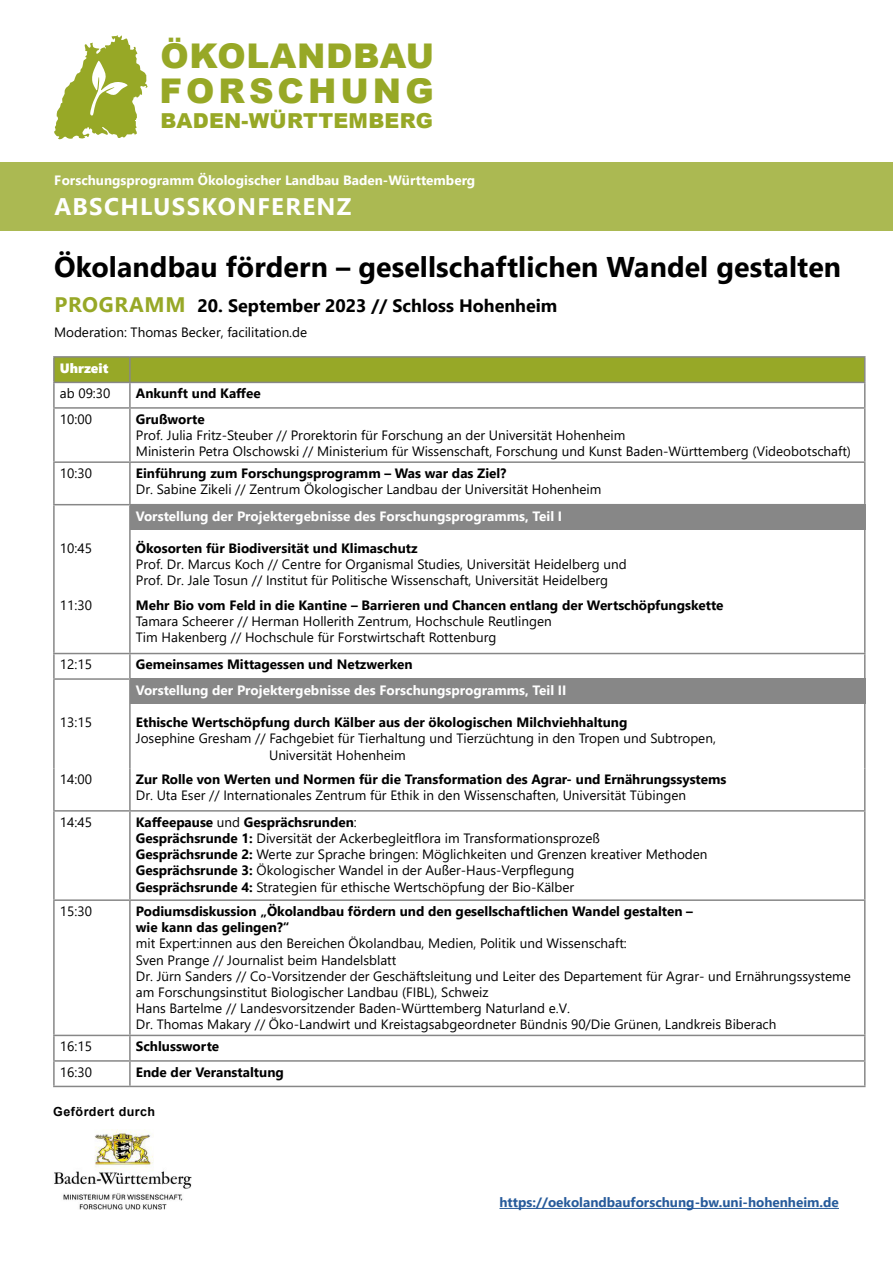
<style>
.page{position:relative;width:893px;height:1263px;background:#fff}
.page>*{position:absolute;margin:0;border:0;box-sizing:border-box;transform-origin:0 0}
.t1{font:900 34.05px "Arial";letter-spacing:.02em;color:#97a826}
.t2{font:900 34.05px "Arial";letter-spacing:.12em;color:#97a826}
.t3{font:700 28.5px "Segoe UI";letter-spacing:.005em;color:#000}
.t4{font:700 24px "Segoe UI";letter-spacing:.055em;color:#fff}
.t5{font:900 20.55px "Arial";letter-spacing:.015em;color:#97a826}
.t6{font:700 18px "Segoe UI";color:#000}
.t7{font:13.5px/16.2px "Segoe UI";color:#000}
.t8{font:700 13.5px/16.2px "Segoe UI";color:#000}
.t9{font:700 13.5px "Segoe UI";color:#fff}
.t10{font:700 13.5px "Segoe UI";color:#275b9b}
.t11{font:13.5px "Segoe UI Black";color:#fff}
.t12{font:700 12.45px "Arial";letter-spacing:.035em;color:#000}
.s1{font-size:21px;color:#97a827}
.s2{font-weight:700}
</style>
<div class="page">
<div style="left:130px;top:504px;width:735px;height:26px;background:#878787"></div>
<div style="left:130px;top:678px;width:735px;height:26px;background:#878787"></div>
<svg style="left:54px;top:35px;width:94px;height:104px"></svg>
<hr style="left:499px;top:1208px;width:340px;height:1px;background:#275b9b">
<div style="left:0;top:162px;width:893px;height:69px;background:#abb952"></div>
<img style="left:54px;top:1129px;width:138px;height:81px">
<hr style="left:53px;top:356px;width:77px;height:2px;background:#878787">
<hr style="left:53px;top:358px;width:2px;height:24px;background:#878787">
<hr style="left:130px;top:356px;width:735px;height:2px;background:#878787">
<hr style="left:53px;top:382px;width:77px;height:1px;background:#878787">
<hr style="left:53px;top:383px;width:2px;height:24px;background:#878787">
<svg style="left:54px;top:357px;width:811px;height:50px"></svg>
<hr style="left:130px;top:407px;width:735px;height:2px;background:#878787">
<hr style="left:864px;top:409px;width:1px;height:52px;background:#878787">
<hr style="left:130px;top:461px;width:735px;height:2px;background:#878787">
<hr style="left:864px;top:463px;width:1px;height:41px;background:#878787">
<hr style="left:864px;top:812px;width:1px;height:87px;background:#878787">
<hr style="left:53px;top:901px;width:2px;height:134px;background:#878787">
<hr style="left:130px;top:899px;width:735px;height:2px;background:#878787">
<hr style="left:129px;top:901px;width:2px;height:134px;background:#878787">
<hr style="left:864px;top:901px;width:1px;height:134px;background:#878787">
<hr style="left:53px;top:1035px;width:77px;height:1px;background:#878787">
<hr style="left:53px;top:1036px;width:2px;height:24px;background:#878787">
<hr style="left:130px;top:1035px;width:735px;height:1px;background:#878787">
<hr style="left:129px;top:1036px;width:2px;height:24px;background:#878787">
<hr style="left:53px;top:1060px;width:77px;height:2px;background:#878787">
<hr style="left:53px;top:1062px;width:2px;height:24px;background:#878787">
<hr style="left:130px;top:1060px;width:735px;height:2px;background:#878787">
<hr style="left:129px;top:1062px;width:2px;height:24px;background:#878787">
<svg style="left:864px;top:1036px;width:1px;height:50px"></svg>
<hr style="left:53px;top:1086px;width:77px;height:1px;background:#878787">
<hr style="left:130px;top:1086px;width:735px;height:1px;background:#878787">
<hr style="left:53px;top:407px;width:77px;height:2px;background:#878787">
<hr style="left:53px;top:409px;width:2px;height:52px;background:#878787">
<hr style="left:129px;top:409px;width:2px;height:52px;background:#878787">
<hr style="left:53px;top:461px;width:77px;height:2px;background:#878787">
<hr style="left:53px;top:463px;width:2px;height:41px;background:#878787">
<hr style="left:129px;top:463px;width:2px;height:41px;background:#878787">
<hr style="left:129px;top:505px;width:2px;height:89px;background:#878787">
<hr style="left:129px;top:594px;width:2px;height:59px;background:#878787">
<hr style="left:129px;top:654px;width:2px;height:24px;background:#878787">
<hr style="left:129px;top:680px;width:2px;height:88px;background:#878787">
<hr style="left:129px;top:768px;width:2px;height:42px;background:#878787">
<hr style="left:53px;top:812px;width:2px;height:87px;background:#878787">
<hr style="left:129px;top:812px;width:2px;height:87px;background:#878787">
<hr style="left:53px;top:899px;width:77px;height:2px;background:#878787">
<hr style="left:53px;top:504px;width:77px;height:1px;background:#878787">
<hr style="left:53px;top:505px;width:2px;height:89px;background:#878787">
<hr style="left:864px;top:505px;width:1px;height:89px;background:#878787">
<hr style="left:53px;top:594px;width:2px;height:59px;background:#878787">
<hr style="left:864px;top:594px;width:1px;height:59px;background:#878787">
<hr style="left:53px;top:653px;width:77px;height:1px;background:#878787">
<hr style="left:53px;top:654px;width:2px;height:24px;background:#878787">
<hr style="left:130px;top:653px;width:735px;height:1px;background:#878787">
<svg style="left:864px;top:654px;width:1px;height:24px"></svg>
<hr style="left:53px;top:678px;width:77px;height:2px;background:#878787">
<hr style="left:53px;top:680px;width:2px;height:88px;background:#878787">
<hr style="left:864px;top:680px;width:1px;height:88px;background:#878787">
<hr style="left:53px;top:768px;width:2px;height:42px;background:#878787">
<hr style="left:864px;top:768px;width:1px;height:42px;background:#878787">
<hr style="left:53px;top:810px;width:77px;height:2px;background:#878787">
<hr style="left:130px;top:810px;width:735px;height:2px;background:#878787">
<h1 class="t1" style="left:160px;top:31px;width:275px">ÖKOLANDBAU</h1>
<h1 class="t2" style="left:159px;top:66px;width:276px">FORSCHUNG</h1>
<h3 class="t5" style="left:160px;top:106px;width:274px">BADEN-WÜRTTEMBERG</h3>
<p class="t9" style="left:54px;top:168px;width:423px">Forschungsprogramm Ökologischer Landbau Baden-Württemberg</p>
<h3 class="t4" style="left:54px;top:184px;width:298px">ABSCHLUSSKONFERENZ</h3>
<h2 class="t3" style="left:54px;top:240px;width:789px">Ökolandbau fördern – gesellschaftlichen Wandel gestalten</h2>
<h3 class="t6" style="left:54px;top:288px;width:505px"><span class="s1">PROGRAMM</span> 20. September 2023 // Schloss Hohenheim</h3>
<p class="t7" style="left:54px;top:323px;width:255px">Moderation: Thomas Becker, facilitation.de</p>
<p class="t11" style="left:60px;top:358px;width:50px">Uhrzeit</p>
<p class="t7" style="left:60px;top:384px;width:52px">ab 09:30</p>
<p class="t8" style="left:136px;top:384px;width:126px">Ankunft und Kaffee</p>
<p class="t7" style="left:60px;top:410px;width:34px">10:00</p>
<p class="t8" style="left:136px;top:410px;width:70px">Grußworte</p>
<p class="t7" style="left:136px;top:426px;width:717px">Prof. Julia Fritz-Steuber // Prorektorin für Forschung an der Universität Hohenheim<br>Ministerin Petra Olschowski // Ministerium für Wissenschaft, Forschung und Kunst Baden-Württemberg (Videobotschaft)</p>
<p class="t7" style="left:60px;top:464px;width:34px">10:30</p>
<p class="t8" style="left:136px;top:464px;width:372px">Einführung zum Forschungsprogramm – Was war das Ziel?</p>
<p class="t7" style="left:136px;top:480px;width:467px">Dr. Sabine Zikeli // Zentrum Ökologischer Landbau der Universität Hohenheim</p>
<p class="t7" style="left:60px;top:539px;width:34px">10:45</p>
<p class="t9" style="left:136px;top:503px;width:428px">Vorstellung der Projektergebnisse des Forschungsprogramms, Teil I</p>
<p class="t8" style="left:136px;top:539px;width:283px">Ökosorten für Biodiversität und Klimaschutz</p>
<p class="t7" style="left:136px;top:555px;width:492px">Prof. Dr. Marcus Koch // Centre for Organismal Studies, Universität Heidelberg und<br>Prof. Dr. Jale Tosun // Institut für Politische Wissenschaft, Universität Heidelberg</p>
<p class="t7" style="left:60px;top:596px;width:34px">11:30</p>
<p class="t8" style="left:136px;top:596px;width:589px">Mehr Bio vom Feld in die Kantine – Barrieren und Chancen entlang der Wertschöpfungskette</p>
<p class="t7" style="left:136px;top:612px;width:417px">Tamara Scheerer // Herman Hollerith Zentrum, Hochschule Reutlingen<br>Tim Hakenberg // Hochschule für Forstwirtschaft Rottenburg</p>
<p class="t7" style="left:60px;top:655px;width:34px">12:15</p>
<p class="t8" style="left:136px;top:655px;width:278px">Gemeinsames Mittagessen und Netzwerken</p>
<p class="t7" style="left:60px;top:713px;width:34px">13:15</p>
<p class="t9" style="left:136px;top:677px;width:432px">Vorstellung der Projektergebnisse des Forschungsprogramms, Teil II</p>
<p class="t8" style="left:136px;top:713px;width:493px">Ethische Wertschöpfung durch Kälber aus der ökologischen Milchviehhaltung</p>
<p class="t7" style="left:269px;top:729px;width:448px;text-indent:-133px">Josephine Gresham // Fachgebiet für Tierhaltung und Tierzüchtung in den Tropen und Subtropen,<br>Universität Hohenheim</p>
<p class="t7" style="left:60px;top:770px;width:34px">14:00</p>
<p class="t8" style="left:136px;top:770px;width:592px">Zur Rolle von Werten und Normen für die Transformation des Agrar- und Ernährungssystems</p>
<p class="t7" style="left:136px;top:786px;width:552px">Dr. Uta Eser // Internationales Zentrum für Ethik in den Wissenschaften, Universität Tübingen</p>
<p class="t7" style="left:60px;top:813px;width:34px">14:45</p>
<p class="t7" style="left:136px;top:813px;width:573px"><span class="s2">Kaffeepause</span> und <span class="s2">Gesprächsrunden</span>:<br><span class="s2">Gesprächsrunde 1:</span> Diversität der Ackerbegleitflora im Transformationsprozeß<br><span class="s2">Gesprächsrunde 2:</span> Werte zur Sprache bringen: Möglichkeiten und Grenzen kreativer Methoden <span class="s2">Gesprächsrunde 3:</span> Ökologischer Wandel in der Außer-Haus-Verpflegung<br><span class="s2">Gesprächsrunde 4:</span> Strategien für ethische Wertschöpfung der Bio-Kälber</p>
<p class="t7" style="left:60px;top:902px;width:34px">15:30</p>
<p class="t8" style="left:136px;top:902px;width:559px">Podiumsdiskussion „Ökolandbau fördern und den gesellschaftlichen Wandel gestalten – wie kann das gelingen?“</p>
<p class="t7" style="left:136px;top:934px;width:716px">mit Expert:innen aus den Bereichen Ökolandbau, Medien, Politik und Wissenschaft:<br>Sven Prange // Journalist beim Handelsblatt<br>Dr. Jürn Sanders // Co-Vorsitzender der Geschäftsleitung und Leiter des Departement für Agrar- und Ernährungssysteme am Forschungsinstitut Biologischer Landbau (FIBL), Schweiz<br>Hans Bartelme // Landesvorsitzender Baden-Württemberg Naturland e.V.<br>Dr. Thomas Makary // Öko-Landwirt und Kreistagsabgeordneter Bündnis 90/Die Grünen, Landkreis Biberach</p>
<p class="t7" style="left:60px;top:1037px;width:34px">16:15</p>
<p class="t8" style="left:136px;top:1037px;width:85px">Schlussworte</p>
<p class="t7" style="left:60px;top:1063px;width:34px">16:30</p>
<p class="t8" style="left:136px;top:1063px;width:149px">Ende der Veranstaltung</p>
<p class="t12" style="left:53px;top:1102px;width:103px">Gefördert durch</p>
<p class="t10" style="left:499px;top:1190px;width:341px">https://oekolandbauforschung-bw.uni-hohenheim.de</p>
</div>
